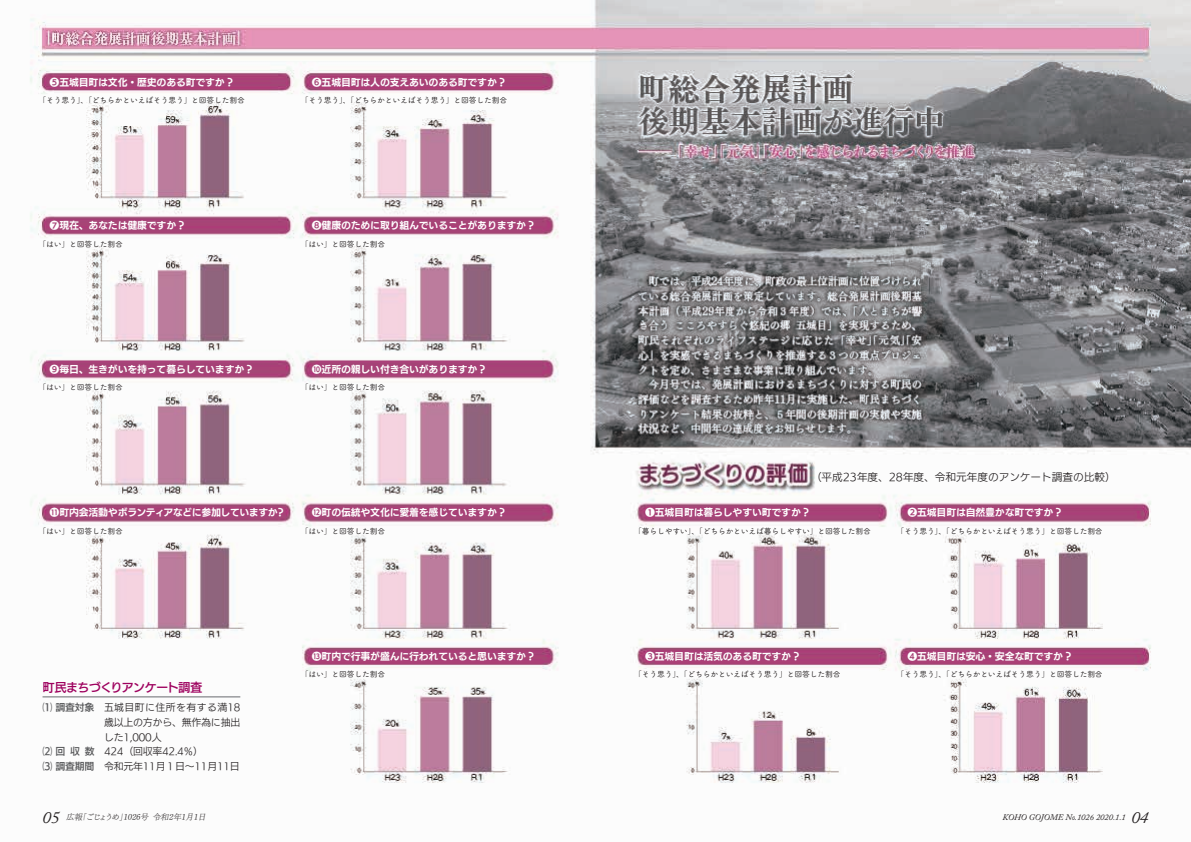
<style>
.page{position:relative;width:1191px;height:842px;background:#fff}
.page>*{position:absolute;margin:0;border:0;box-sizing:border-box;transform-origin:0 0}
.t1{font:italic 17px "Adobe Caslon Pro";color:#231f20}
.t2{font:12.4px "UD Kakugo Small Pr 6 N DB";letter-spacing:-.07em;color:#9e015e}
.t3{font:10.6px "UD Kakugo Small Pr 6 N R";color:#231f20}
.t4{font:9.9px "UD Kakugo Small Pr 6 N B";letter-spacing:-.02em;color:#fff}
.t5{font:9.9px/14.7px "UD Kakugo Small Pr 6 N R";letter-spacing:-.02em;color:#231f20;text-align:justify}
.t6{font:9.9px "UD Kakugo Small Pr 6 N DB";letter-spacing:-.02em;color:#57585a}
.t7{font:italic 8.5px "Adobe Caslon Pro";color:#231f20}
.t8{font:italic 8.1px "Tsuku Min Pro L";color:#231f20}
.t9{font:7.8px "Tsuku A Rd Gothic Std M";letter-spacing:-.02em;color:#231f20}
.s1{font-family:"UD Kakugo Small Pr 6 N DB";color:#57585a}
</style>
<div class="page">
<img style="left:30px;top:0;width:1161px;height:783px">
<hr style="left:43px;top:696px;width:197px;height:1px;background:#939598">
<p class="t4" style="left:50px;top:77px;width:186px">❺五城目町は文化・歴史のある町ですか?</p>
<p class="t4" style="left:312px;top:77px;width:196px">❻五城目町は人の支えあいのある町ですか?</p>
<p class="t9" style="left:39px;top:94px;width:208px">「そう思う」、「どちらかといえばそう思う」と回答した割合</p>
<p class="t9" style="left:301px;top:94px;width:208px">「そう思う」、「どちらかといえばそう思う」と回答した割合</p>
<p class="t4" style="left:50px;top:220px;width:138px">❼現在、あなたは健康ですか?</p>
<p class="t4" style="left:312px;top:220px;width:225px">❽健康のために取り組んでいることがありますか?</p>
<p class="t9" style="left:39px;top:238px;width:86px">「はい」と回答した割合</p>
<p class="t9" style="left:301px;top:238px;width:86px">「はい」と回答した割合</p>
<p class="t4" style="left:50px;top:364px;width:206px">❾毎日、生きがいを持って暮らしていますか?</p>
<p class="t4" style="left:312px;top:364px;width:177px">❿近所の親しい付き合いがありますか?</p>
<p class="t9" style="left:39px;top:381px;width:86px">「はい」と回答した割合</p>
<p class="t9" style="left:301px;top:381px;width:86px">「はい」と回答した割合</p>
<p class="t3" style="left:811px;top:471px;width:306px">（平成23年度、28年度、令和元年度のアンケート調査の比較(</p>
<p class="t4" style="left:50px;top:507px;width:230px">⓫町内会活動やボランティアなどに参加していますか</p>
<p class="t4" style="left:275px;top:507px;width:11px">？</p>
<p class="t4" style="left:312px;top:507px;width:196px">⓬町の伝統や文化に愛着を感じていますか?</p>
<p class="t4" style="left:645px;top:507px;width:167px">❶五城目町は暮らしやすい町ですか?</p>
<p class="t4" style="left:907px;top:507px;width:157px">❷五城目町は自然豊かな町ですか?</p>
<p class="t9" style="left:39px;top:525px;width:86px">「はい」と回答した割合</p>
<p class="t9" style="left:301px;top:525px;width:86px">「はい」と回答した割合</p>
<p class="t9" style="left:634px;top:525px;width:238px">「暮らしやすい」、「どちらかといえば暮らしやすい」と回答した割合</p>
<p class="t9" style="left:896px;top:525px;width:208px">「そう思う」、「どちらかといえばそう思う」と回答した割合</p>
<p class="t4" style="left:312px;top:651px;width:225px">⓭町内で行事が盛んに行われていると思いますか?</p>
<p class="t4" style="left:645px;top:651px;width:157px">❸五城目町は活気のある町ですか?</p>
<p class="t4" style="left:907px;top:651px;width:167px">❹五城目町は安心・安全な町ですか?</p>
<p class="t9" style="left:301px;top:668px;width:86px">「はい」と回答した割合</p>
<p class="t9" style="left:634px;top:668px;width:208px">「そう思う」、「どちらかといえばそう思う」と回答した割合</p>
<p class="t9" style="left:896px;top:668px;width:208px">「そう思う」、「どちらかといえばそう思う」と回答した割合</p>
<p class="t2" style="left:43px;top:680px;width:161px">町民まちづくりアンケート調査</p>
<p class="t5" style="left:104px;top:700px;width:138px;text-indent:-61px"><span class="s1">⑴ 調査対象</span>　五城目町に住所を有する満18歳以上の方から、無作為に抽出した1,000人</p>
<p class="t5" style="left:104px;top:744px;width:101px">424（回収率42.4％(</p>
<p class="t6" style="left:43px;top:746px;width:39px">⑵回収</p>
<p class="t6" style="left:85px;top:746px;width:11px">数</p>
<p class="t6" style="left:43px;top:761px;width:53px">⑶ 調査期間</p>
<p class="t5" style="left:104px;top:759px;width:137px">令和元年11月１日〜11月11日</p>
<p class="t1" style="left:43px;top:807px;width:19px">05</p>
<p class="t8" style="left:78px;top:810px;width:12px">「</p>
<p class="t8" style="left:140px;top:810px;width:32px">号令和</p>
<p class="t8" style="left:169px;top:810px;width:16px">年2</p>
<p class="t8" style="left:66px;top:810px;width:78px">広報ごじょうめ 1026</p>
<p class="t8" style="left:181px;top:810px;width:16px">月1</p>
<p class="t8" style="left:119px;top:810px;width:12px">」</p>
<p class="t8" style="left:194px;top:810px;width:16px">日1</p>
<p class="t1" style="left:1131px;top:807px;width:19px">04</p>
<p class="t7" style="left:1002px;top:812px;width:125px">KOHO GOJOME No.1026 2020.1.1</p>
</div>
